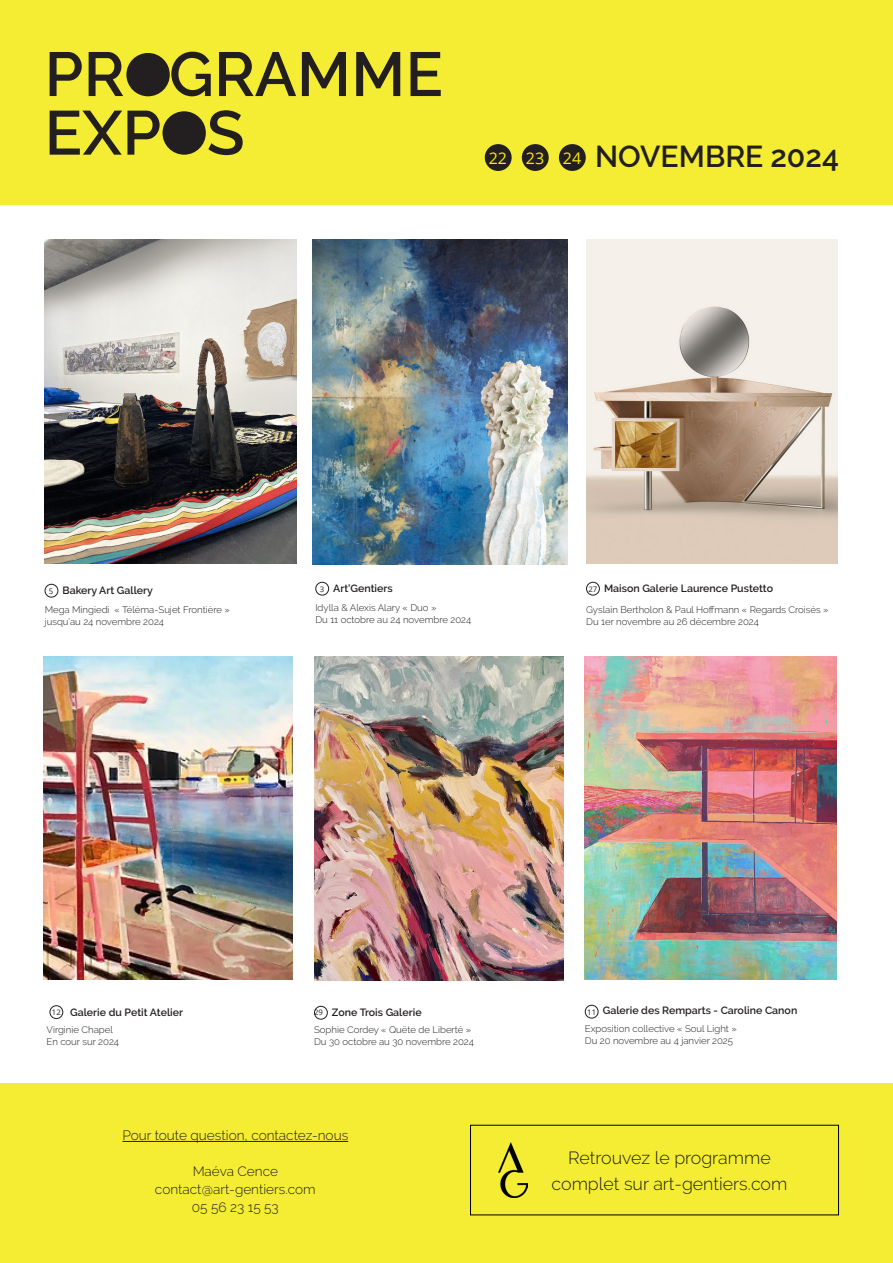
<style>
.page{position:relative;width:893px;height:1263px;background:#fff}
.page>*{position:absolute;margin:0;border:0;box-sizing:border-box;transform-origin:0 0}
.t1{font:600 62.1px "Raleway";letter-spacing:.005em;color:#231f20}
.t2{font:600 30.15px "Raleway";color:#231f20}
.t3{font:300 17.7px "Raleway";color:#231f20}
.t4{font:16.05px "Open Sans";color:#feed00}
.t5{font:300 13.5px "Raleway";color:#231f20}
.t6{font:600 10.5px "Raleway";color:#231f20}
.t7{font:300 9.45px "Raleway";color:#231f20}
.t8{font:7.65px "Open Sans";color:#231f20}
</style>
<div class="page">
<div style="left:0;top:1084px;width:893px;height:179px;background:#f4ed33"></div>
<div style="left:0;top:0;width:893px;height:204px;background:#f4ed33"></div>
<div style="left:162px;top:111px;width:44px;height:44px;background:#231f20;border-radius:50%"></div>
<div style="left:126px;top:53px;width:44px;height:43px;background:#231f20;border-radius:50%"></div>
<img style="left:313px;top:240px;width:254px;height:324px">
<img style="left:45px;top:240px;width:251px;height:323px">
<div style="left:45px;top:584px;width:13px;height:13px;border:1px solid #231f20;border-radius:50%"></div>
<div style="left:586px;top:582px;width:14px;height:13px;border:1px solid #231f20;border-radius:50%"></div>
<img style="left:586px;top:240px;width:252px;height:323px">
<div style="left:315px;top:582px;width:14px;height:13px;border:1px solid #231f20;border-radius:50%"></div>
<div style="left:314px;top:1006px;width:14px;height:13px;border:1px solid #231f20;border-radius:50%"></div>
<img style="left:43px;top:656px;width:249px;height:324px">
<img style="left:585px;top:656px;width:252px;height:324px">
<div style="left:585px;top:1005px;width:13px;height:13px;border:1px solid #231f20;border-radius:50%"></div>
<div style="left:485px;top:144px;width:27px;height:27px;background:#231f20;border-radius:50%"></div>
<div style="left:522px;top:144px;width:27px;height:27px;background:#231f20;border-radius:50%"></div>
<div style="left:559px;top:144px;width:27px;height:27px;background:#231f20;border-radius:50%"></div>
<img style="left:498px;top:1142px;width:30px;height:55px">
<hr style="left:122px;top:1141px;width:226px;height:1px;background:#231f20">
<img style="left:315px;top:657px;width:248px;height:323px">
<div style="left:50px;top:1005px;width:13px;height:14px;border:1px solid #231f20;border-radius:50%"></div>
<p class="t1" style="left:45px;top:38px;width:400px">PR GRAMME</p>
<p class="t1" style="left:45px;top:97px;width:201px">EXP S</p>
<p class="t4" style="left:489px;top:147px;width:20px">22</p>
<p class="t4" style="left:526px;top:147px;width:20px">23</p>
<p class="t4" style="left:563px;top:147px;width:20px">24</p>
<p class="t2" style="left:595px;top:139px;width:245px">NOVEMBRE 2024</p>
<p class="t8" style="left:49px;top:586px;width:6px">5</p>
<p class="t6" style="left:63px;top:584px;width:92px">Bakery Art Gallery</p>
<p class="t7" style="left:45px;top:604px;width:187px">Mega Mingiedi « Téléma-Sujet Frontière »</p>
<p class="t7" style="left:45px;top:616px;width:121px">jusqu’au 24 novembre 2024</p>
<p class="t8" style="left:320px;top:584px;width:6px">3</p>
<p class="t6" style="left:333px;top:582px;width:61px">Art’Gentiers</p>
<p class="t7" style="left:315px;top:602px;width:123px">Idylla &amp; Alexis Alary « Duo »</p>
<p class="t7" style="left:315px;top:614px;width:157px">Du 11 octobre au 24 novembre 2024</p>
<p class="t8" style="left:588px;top:584px;width:10px">27</p>
<p class="t6" style="left:604px;top:582px;width:171px">Maison Galerie Laurence Pustetto</p>
<p class="t7" style="left:586px;top:604px;width:244px">Gyslain Bertholon &amp; Paul Hoffmann « Regards Croisés »</p>
<p class="t7" style="left:586px;top:616px;width:174px">Du 1er novembre au 26 décembre 2024</p>
<p class="t8" style="left:52px;top:1007px;width:10px">12</p>
<p class="t6" style="left:70px;top:1006px;width:114px">Galerie du Petit Atelier</p>
<p class="t8" style="left:314px;top:1007px;width:10px">29</p>
<p class="t6" style="left:332px;top:1006px;width:91px">Zone Trois Galerie</p>
<p class="t8" style="left:587px;top:1006px;width:10px">11</p>
<p class="t6" style="left:603px;top:1004px;width:196px">Galerie des Remparts - Caroline Canon</p>
<p class="t7" style="left:47px;top:1024px;width:68px">Virginie Chapel</p>
<p class="t7" style="left:47px;top:1036px;width:74px">En cour sur 2024</p>
<p class="t7" style="left:314px;top:1024px;width:159px">Sophie Cordey « Quëte de Liberté »</p>
<p class="t7" style="left:314px;top:1036px;width:161px">Du 30 octobre au 30 novembre 2024</p>
<p class="t7" style="left:585px;top:1023px;width:153px">Exposition collective « Soul Light »</p>
<p class="t7" style="left:585px;top:1035px;width:150px">Du 20 novembre au 4 janvier 2025</p>
<p class="t5" style="left:122px;top:1128px;width:227px">Pour toute question, contactez-nous</p>
<p class="t5" style="left:193px;top:1164px;width:87px">Maéva Cence</p>
<p class="t5" style="left:155px;top:1182px;width:162px">contact@art-gentiers.com</p>
<p class="t5" style="left:192px;top:1200px;width:89px">05 56 23 15 53</p>
<p class="t3" style="left:568px;top:1147px;width:204px">Retrouvez le programme</p>
<p class="t3" style="left:551px;top:1174px;width:237px">complet sur art-gentiers.com</p>
</div>
